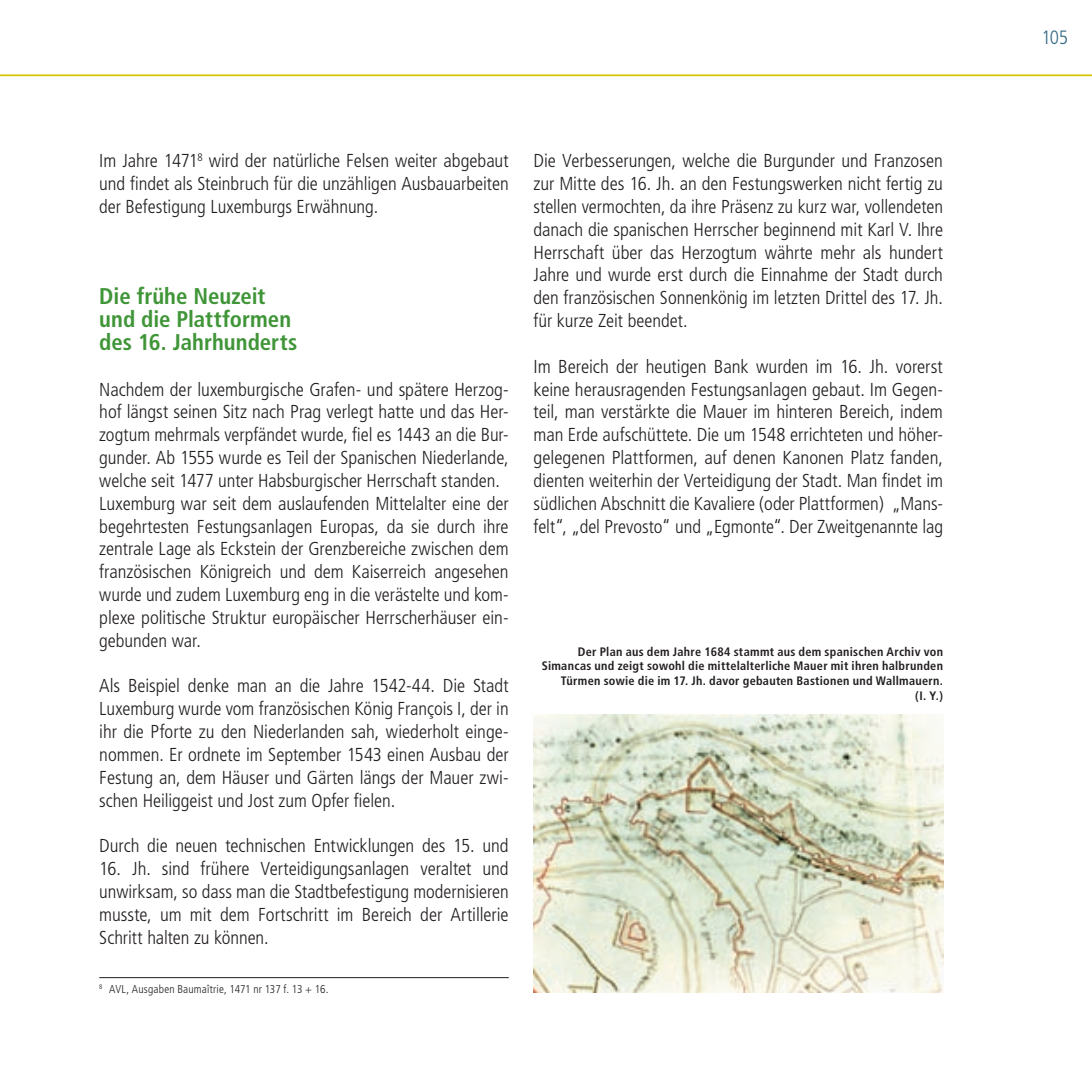
<style>
.page{position:relative;width:1092px;height:1092px;background:#fff}
.page>*{position:absolute;margin:0;border:0;box-sizing:border-box;transform-origin:0 0}
.t1{font:700 condensed 22.75px/22.8px "Frutiger";color:#3f9537}
.t2{font:300 condensed 19.25px "Frutiger";color:#326883}
.t3{font:300 condensed 18.72px/22.8px "Frutiger";color:#231f20;text-align:justify}
.t4{font:700 condensed 12.25px/14.7px "Frutiger";letter-spacing:.02em;color:#231f20;text-align:right}
.t5{font:300 condensed 11.38px "Frutiger";letter-spacing:.015em;color:#231f20}
</style>
<div class="page">
<hr style="left:0;top:74px;width:1091px;height:2px;background:#d6c501">
<hr style="left:99px;top:977px;width:409px;height:1px;background:#231f20">
<img style="left:533px;top:714px;width:410px;height:278px">
<p class="t3" style="left:99px;top:150px;width:411px">Im Jahre 1471<sup>8</sup> wird der natürliche Felsen weiter abgebaut und findet als Steinbruch für die unzähligen Ausbauarbeiten der Befestigung Luxemburgs Erwähnung.</p>
<p class="t1" style="left:99px;top:285px;width:199px">Die frühe Neuzeit und die Plattformen des 16. Jahrhunderts</p>
<p class="t3" style="left:99px;top:378px;width:411px;text-align:left">Nachdem der luxemburgische Grafen- und spätere Herzog&shy;hof längst seinen Sitz nach Prag verlegt hatte und das Her&shy;zogtum mehrmals verpfändet wurde, fiel es 1443 an die Bur&shy;gunder. Ab 1555 wurde es Teil der Spanischen Niederlande, welche seit 1477 unter Habsburgischer Herrschaft standen.<br>Luxemburg war seit dem auslaufenden Mittelalter eine der begehrtesten Festungsanlagen Europas, da sie durch ihre zentrale Lage als Eckstein der Grenzbereiche zwischen dem französischen Königreich und dem Kaiserreich angesehen wurde und zudem Luxemburg eng in die verästelte und kom&shy;plexe politische Struktur europäischer Herrscherhäuser ein&shy;gebunden war.</p>
<p class="t3" style="left:99px;top:674px;width:411px">Als Beispiel denke man an die Jahre 1542-44. Die Stadt Luxemburg wurde vom französischen König François I, der in ihr die Pforte zu den Niederlanden sah, wiederholt einge&shy;nommen. Er ordnete im September 1543 einen Ausbau der Festung an, dem Häuser und Gärten längs der Mauer zwi&shy;schen Heiliggeist und Jost zum Opfer fielen.</p>
<p class="t3" style="left:99px;top:834px;width:411px">Durch die neuen technischen Entwicklungen des 15. und</p>
<p class="t3" style="left:99px;top:857px;width:411px">16. Jh. sind frühere Verteidigungsanlagen veraltet und unwirksam, so dass man die Stadtbefestigung modernisieren musste, um mit dem Fortschritt im Bereich der Artillerie Schritt halten zu können.</p>
<p class="t5" style="left:99px;top:982px;width:231px"><sup>8</sup> AVL, Ausgaben Baumaîtrie, 1471 nr 137 f. 13 + 16.</p>
<p class="t3" style="left:533px;top:150px;width:411px">Die Verbesserungen, welche die Burgunder und Franzosen zur Mitte des 16. Jh. an den Festungswerken nicht fertig zu stellen vermochten, da ihre Präsenz zu kurz war, vollendeten danach die spanischen Herrscher beginnend mit Karl V. Ihre Herrschaft über das Herzogtum währte mehr als hundert Jahre und wurde erst durch die Einnahme der Stadt durch den französischen Sonnenkönig im letzten Drittel des 17. Jh. für kurze Zeit beendet.</p>
<p class="t3" style="left:533px;top:355px;width:411px">Im Bereich der heutigen Bank wurden im 16. Jh. vorerst keine herausragenden Festungsanlagen gebaut. Im Gegen&shy;teil, man verstärkte die Mauer im hinteren Bereich, indem man Erde aufschüttete. Die um 1548 errichteten und höher&shy;gelegenen Plattformen, auf denen Kanonen Platz fanden, dienten weiterhin der Verteidigung der Stadt. Man findet im südlichen Abschnitt die Kavaliere (oder Plattformen) „Mans&shy;felt“, „del Prevosto“ und „Egmonte“. Der Zweitgenannte lag</p>
<p class="t4" style="left:541px;top:644px;width:403px">Der Plan aus dem Jahre 1684 stammt aus dem spanischen Archiv von Simancas und zeigt sowohl die mittelalterliche Mauer mit ihren halbrunden Türmen sowie die im 17. Jh. davor gebauten Bastionen und Wallmauern.<br>(I. Y.)</p>
<p class="t2" style="left:1041px;top:27px;width:28px">105</p>
</div>
